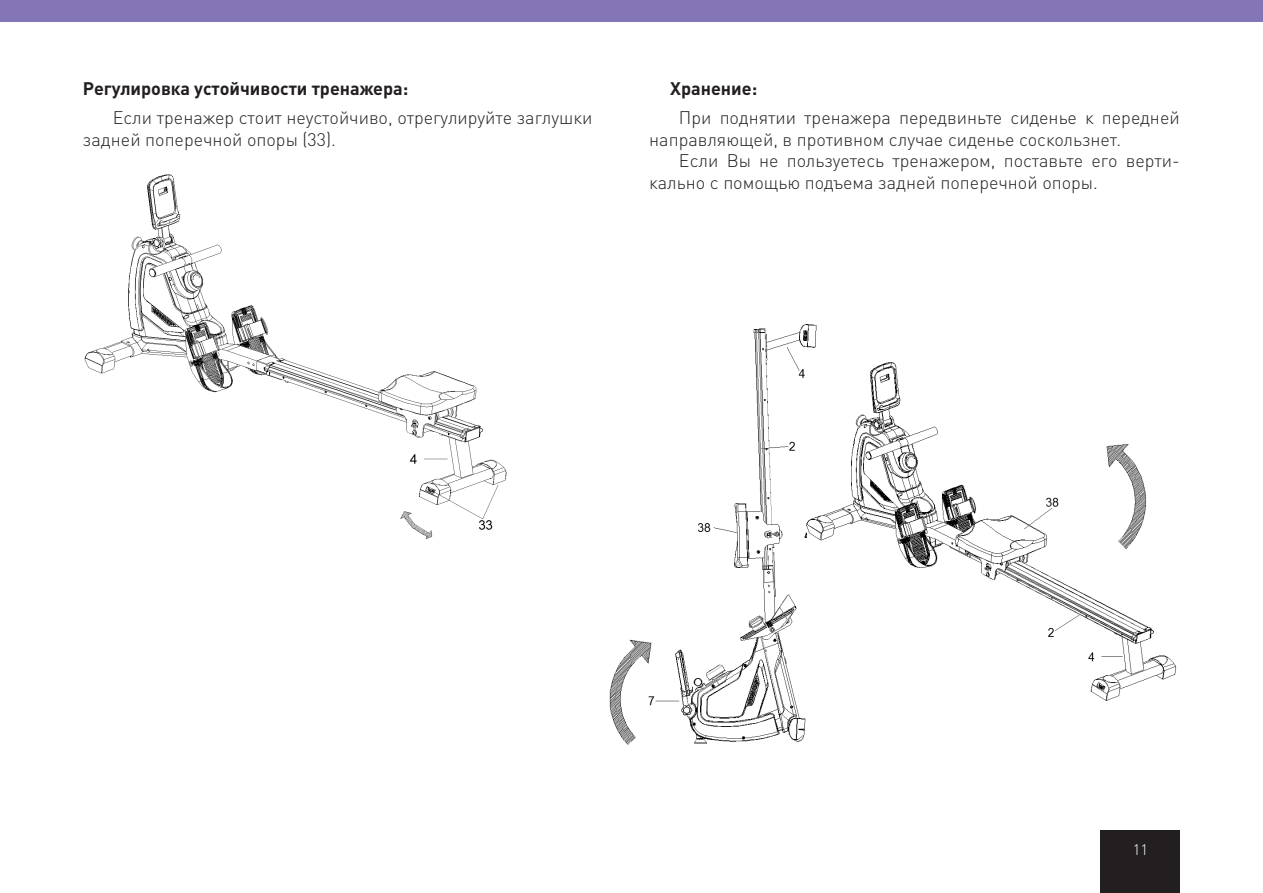
<style>
.page{position:relative;width:1263px;height:893px;background:#fff}
.page>*{position:absolute;margin:0;border:0;box-sizing:border-box;transform-origin:0 0}
.Обычный_текст__с_отс{font:300 18px/21.6px "DIN Pro";color:#231f20}
.Заголовок_над_тексто{font:700 18px "DIN Pro";color:#231f20}
.t1{font:300 15px "DIN Pro";color:#fff}
</style>
<div class="page">
<div style="left:0;top:0;width:1263px;height:21px;background:#8476b6"></div>
<div style="left:1101px;top:831px;width:79px;height:62px;background:#231f20"></div>
<img style="left:84px;top:174px;width:423px;height:365px">
<img style="left:609px;top:324px;width:568px;height:421px">
<p class="Заголовок_над_тексто" style="left:83px;top:74px;width:327px">Регулировка устойчивости тренажера:</p>
<p class="Обычный_текст__с_отс" style="left:83px;top:105px;width:511px;text-indent:30px">Если тренажер стоит неустойчиво, отрегулируйте заглушки задней поперечной опоры (33).</p>
<p class="Заголовок_над_тексто" style="left:670px;top:74px;width:89px">Хранение:</p>
<p class="Обычный_текст__с_отс" style="left:649px;top:105px;width:532px;text-indent:30px">При поднятии тренажера передвиньте сиденье к передней направляющей, в противном случае сиденье соскользнет.</p>
<p class="Обычный_текст__с_отс" style="left:649px;top:148px;width:532px;text-indent:30px">Если Вы не пользуетесь тренажером, поставьте его верти&shy;кально с помощью подъема задней поперечной опоры.</p>
<p class="t1" style="left:1133px;top:838px;width:17px">11</p>
</div>
